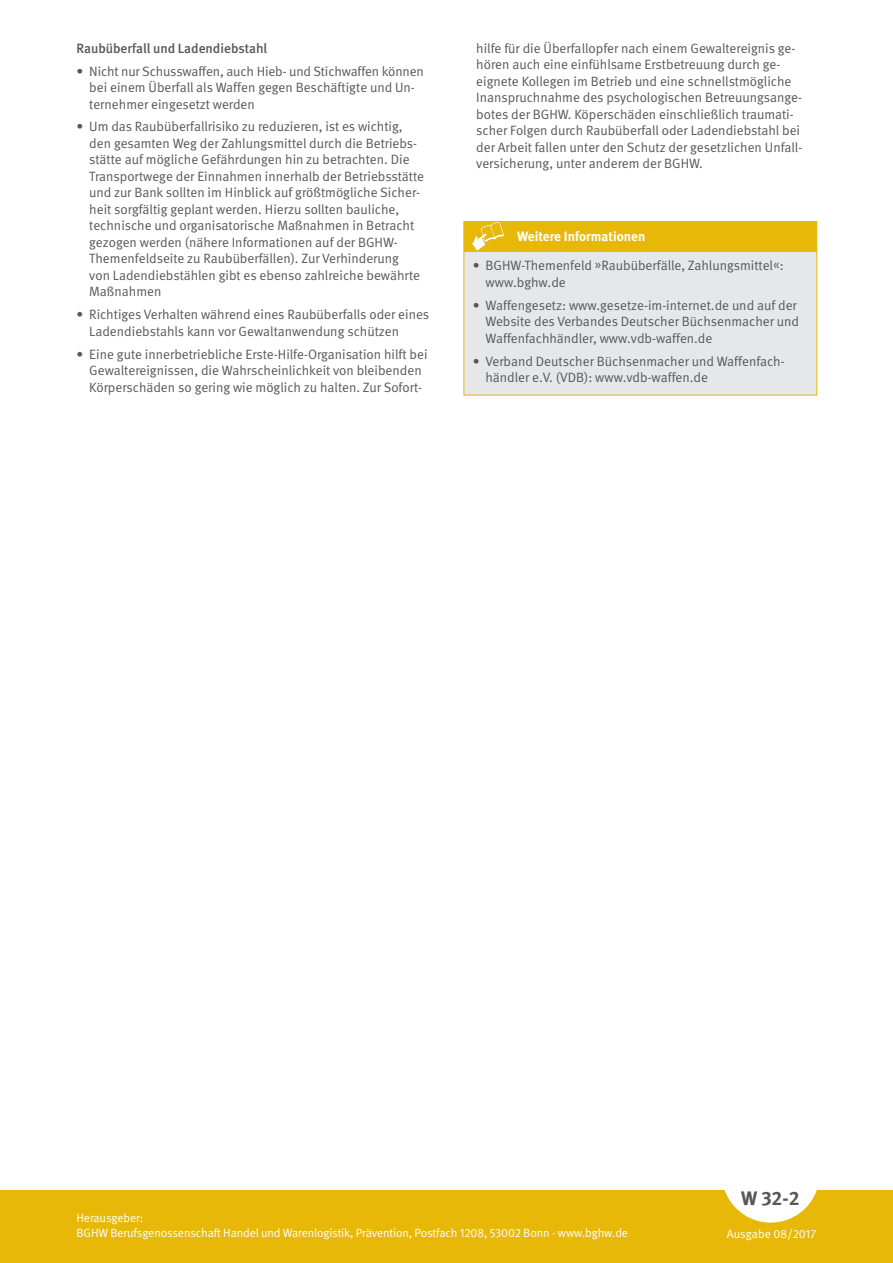
<style>
.page{position:relative;width:893px;height:1263px;background:#fff}
.page>*{position:absolute;margin:0;border:0;box-sizing:border-box;transform-origin:0 0}
.t1{font:700 19.5px "DGUV Meta";color:#57585a}
.Einrueckung_1{font:13.5px/16.5px "DGUV Meta";color:#57585a}
.Head_Text_2{font:500 13.5px "DGUV Meta";color:#57585a}
.Head_Text_1{font:700 13.5px "DGUV Meta";color:#fff}
.Bildunterschrift___M{font:12px/15px "DGUV Meta";letter-spacing:-.01em;color:#fff}
</style>
<div class="page">
<div style="left:0;top:1191px;width:893px;height:72px;background:#e8b809"></div>
<div style="left:722px;top:1125px;width:98px;height:97px;background:#fff;border-radius:50%"></div>
<div style="left:464px;top:251px;width:353px;height:144px;background:#e6e7e9"></div>
<div style="left:463px;top:221px;width:354px;height:31px;background:#e8b809"></div>
<img style="left:481px;top:222px;width:16px;height:9px">
<p class="Head_Text_2" style="left:77px;top:40px;width:192px">Raubüberfall und Ladendiebstahl</p>
<p class="Einrueckung_1" style="left:89px;top:63px;width:336px;text-indent:-13px">• Nicht nur Schusswaffen, auch Hieb- und Stichwaffen können bei einem Überfall als Waffen gegen Beschäftigte und Un&shy;ternehmer eingesetzt werden</p>
<p class="Einrueckung_1" style="left:89px;top:119px;width:336px;text-indent:-13px">• Um das Raubüberfallrisiko zu reduzieren, ist es wichtig, den gesamten Weg der Zahlungsmittel durch die Betriebs&shy;stätte auf mögliche Gefährdungen hin zu betrachten. Die Transportwege der Einnahmen innerhalb der Betriebsstätte und zur Bank sollten im Hinblick auf größtmögliche Sicher&shy;heit sorgfältig geplant werden. Hierzu sollten bauliche, technische und organisatorische Maßnahmen in Betracht gezogen werden (nähere Informationen auf der BGHW-Themenfeldseite zu Raubüberfällen). Zur Verhinderung<br>von Ladendiebstählen gibt es ebenso zahlreiche bewährte Maßnahmen</p>
<p class="Einrueckung_1" style="left:89px;top:307px;width:341px;text-indent:-13px">• Richtiges Verhalten während eines Raubüberfalls oder eines<br>Ladendiebstahls kann vor Gewaltanwendung schützen</p>
<p class="Einrueckung_1" style="left:77px;top:346px;width:352px;text-align:center">• Eine gute innerbetriebliche Erste-Hilfe-Organisation hilft bei<br>Gewaltereignissen, die Wahrscheinlichkeit von bleibenden<br>Körperschäden so gering wie möglich zu halten. Zur Sofort-</p>
<p class="Einrueckung_1" style="left:476px;top:40px;width:327px">hilfe für die Überfallopfer nach einem Gewaltereignis ge&shy;hören auch eine einfühlsame Erstbetreuung durch ge&shy;eignete Kollegen im Betrieb und eine schnellstmögliche Inanspruchnahme des psychologischen Betreuungsange&shy;botes der BGHW. Köperschäden einschließlich traumati&shy;scher Folgen durch Raubüberfall oder Ladendiebstahl bei der Arbeit fallen unter den Schutz der gesetzlichen Unfall&shy;versicherung, unter anderem der BGHW.</p>
<p class="Head_Text_1" style="left:517px;top:229px;width:130px">Weitere Informationen</p>
<p class="Einrueckung_1" style="left:485px;top:258px;width:300px;text-indent:-13px">• BGHW-Themenfeld »Raubüberfälle, Zahlungsmittel«: www.bghw.de</p>
<p class="Einrueckung_1" style="left:485px;top:297px;width:315px;text-indent:-13px">• Waffengesetz: www.gesetze-im-internet.de und auf der<br>Website des Verbandes Deutscher Büchsenmacher und<br>Waffenfachhändler, www.vdb-waffen.de</p>
<p class="Einrueckung_1" style="left:485px;top:353px;width:301px;text-indent:-13px">• Verband Deutscher Büchsenmacher und Waffenfach&shy;händler e.V. (VDB): www.vdb-waffen.de</p>
<p class="t1" style="left:741px;top:1187px;width:60px">W 32-2</p>
<p class="Bildunterschrift___M" style="left:77px;top:1211px;width:553px">Herausgeber:<br>BGHW Berufsgenossenschaft Handel und Warenlogistik, Prävention, Postfach 1208, 53002 Bonn · www.bghw.de</p>
<p class="Bildunterschrift___M" style="left:727px;top:1227px;width:91px">Ausgabe 08/2017</p>
</div>
